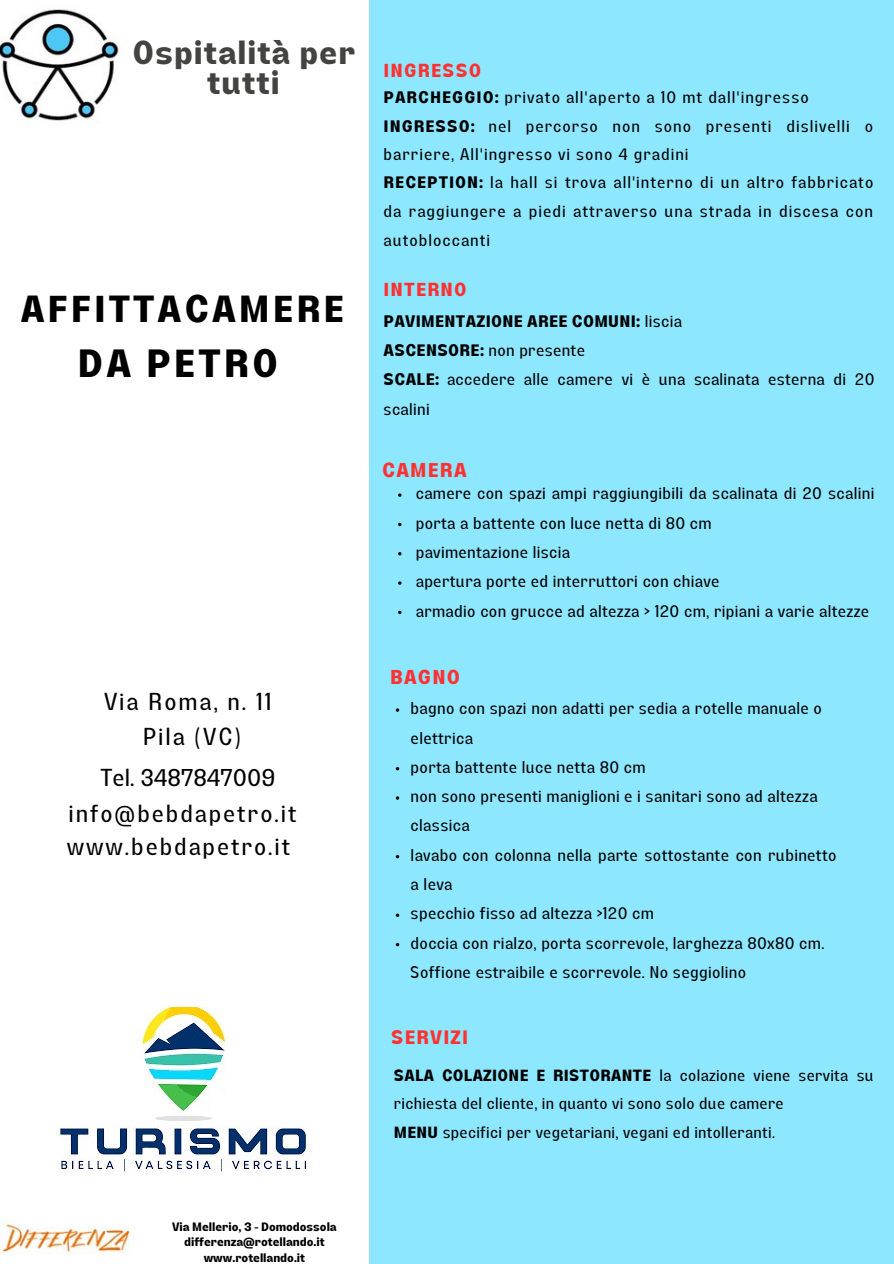
<style>
.page{position:relative;width:894px;height:1264px;background:#fff}
.page>*{position:absolute;margin:0;border:0;box-sizing:border-box;transform-origin:0 0}
.t1{font:700 39px "Lazord";letter-spacing:.08em;color:#000}
.t2{font:700 37.5px "Lazord";letter-spacing:.08em;color:#000}
.t3{font:700 32.55px/29.2px "Lazord";letter-spacing:.03em;color:#434342;text-align:center}
.t4{font:24px/32.7px "Lazord";letter-spacing:.08em;color:#000}
.t5{font:24px "Lazord";color:#000}
.t6{font:700 19.8px "Lazord";letter-spacing:.06em;color:#ff3131}
.t7{font:700 19.35px "Lazord";letter-spacing:.06em;color:#ff3131}
.t8{font:700 18.75px "Lazord";letter-spacing:.06em;color:#ff3131}
.t9{font:16.5px/29.2px "Lazord";letter-spacing:.02em;color:#000}
.t10{font:16.5px/28.2px "Lazord";letter-spacing:.06em;color:#000}
.t11{font:700 16.5px "Lazord";letter-spacing:.02em;color:#000}
.t12{font:16.05px/28.2px "Lazord";letter-spacing:.02em;color:#000}
.t13{font:700 12px/15.8px "Lazord";color:#000;text-align:center}
.s1{font-weight:700}
.s2{font-weight:400}
</style>
<div class="page">
<div style="left:0;top:0;width:893px;height:1263px;background:#8de7ff"></div>
<div style="left:0;top:0;width:368px;height:1263px;background:#fff"></div>
<svg style="left:398px;top:493px;width:3px;height:4px"></svg>
<img style="left:0;top:9px;width:119px;height:112px">
<img style="left:59px;top:1007px;width:252px;height:166px">
<img style="left:0;top:1218px;width:131px;height:36px">
<svg style="left:396px;top:913px;width:3px;height:4px"></svg>
<p class="t3" style="left:132px;top:43px;width:224px">Ospitalità per tutti</p>
<p class="t2" style="left:21px;top:295px;width:325px">AFFITTACAMERE</p>
<p class="t1" style="left:77px;top:349px;width:202px">DA PETRO</p>
<p class="t4" style="left:104px;top:688px;width:169px">Via Roma, n. 11</p>
<p class="t4" style="left:143px;top:723px;width:100px">Pila (VC)</p>
<p class="t5" style="left:100px;top:769px;width:176px">Tel. 3487847009</p>
<p class="t4" style="left:67px;top:800px;width:231px">info@bebdapetro.it www.bebdapetro.it</p>
<p class="t8" style="left:383px;top:63px;width:99px">INGRESSO</p>
<p class="t10" style="left:383px;top:86px;width:426px"><span class="s1">PARCHEGGIO:</span> privato all'aperto a 10 mt dall'ingresso</p>
<p class="t10" style="left:383px;top:114px;width:491px"><span class="s1">INGRESSO:</span> nel percorso non sono presenti dislivelli o barriere, All'ingresso vi sono 4 gradini</p>
<p class="t9" style="left:383px;top:169px;width:491px;text-align:justify"><span class="s1">RECEPTION:</span> la hall si trova all'interno di un altro fabbricato da raggiungere a piedi attraverso una strada in discesa con autobloccanti</p>
<p class="t8" style="left:383px;top:283px;width:84px">INTERNO</p>
<p class="t11" style="left:383px;top:315px;width:300px">PAVIMENTAZIONE AREE COMUNI: <span class="s2">liscia</span></p>
<p class="t9" style="left:383px;top:338px;width:203px"><span class="s1">ASCENSORE:</span> non presente</p>
<p class="t9" style="left:383px;top:367px;width:492px"><span class="s1">SCALE:</span> accedere alle camere vi è una scalinata esterna di 20 scalini</p>
<p class="t6" style="left:382px;top:462px;width:86px">CAMERA</p>
<p class="t9" style="left:415px;top:481px;width:460px">camere con spazi ampi raggiungibili da scalinata di 20 scalini porta a battente con luce netta di 80 cm</p>
<p class="t9" style="left:415px;top:539px;width:156px">pavimentazione liscia</p>
<p class="t9" style="left:415px;top:569px;width:305px">apertura porte ed interruttori con chiave</p>
<p class="t9" style="left:415px;top:598px;width:455px">armadio con grucce ad altezza &gt; 120 cm, ripiani a varie altezze</p>
<p class="t6" style="left:390px;top:669px;width:71px">BAGNO</p>
<p class="t9" style="left:410px;top:696px;width:412px">bagno con spazi non adatti per sedia a rotelle manuale o elettrica</p>
<p class="t9" style="left:410px;top:754px;width:236px">porta battente luce netta 80 cm</p>
<p class="t9" style="left:410px;top:783px;width:408px">non sono presenti maniglioni e i sanitari sono ad altezza classica</p>
<p class="t9" style="left:410px;top:842px;width:427px">lavabo con colonna nella parte sottostante con rubinetto a leva</p>
<p class="t9" style="left:410px;top:901px;width:245px">specchio fisso ad altezza &gt;120 cm</p>
<p class="t9" style="left:410px;top:930px;width:415px">doccia con rialzo, porta scorrevole, larghezza 80x80 cm.<br>Soffione estraibile e scorrevole. No seggiolino</p>
<p class="t7" style="left:391px;top:1029px;width:78px">SERVIZI</p>
<p class="t12" style="left:394px;top:1063px;width:481px"><span class="s1">SALA COLAZIONE E RISTORANTE</span> la colazione viene servita su richiesta del cliente, in quanto vi sono solo due camere</p>
<p class="t12" style="left:394px;top:1119px;width:382px"><span class="s1">MENU</span> specifici per vegetariani, vegani ed intolleranti.</p>
<p class="t13" style="left:172px;top:1219px;width:166px">Via Mellerio, 3 - Domodossola differenza@rotellando.it www.rotellando.it</p>
</div>
